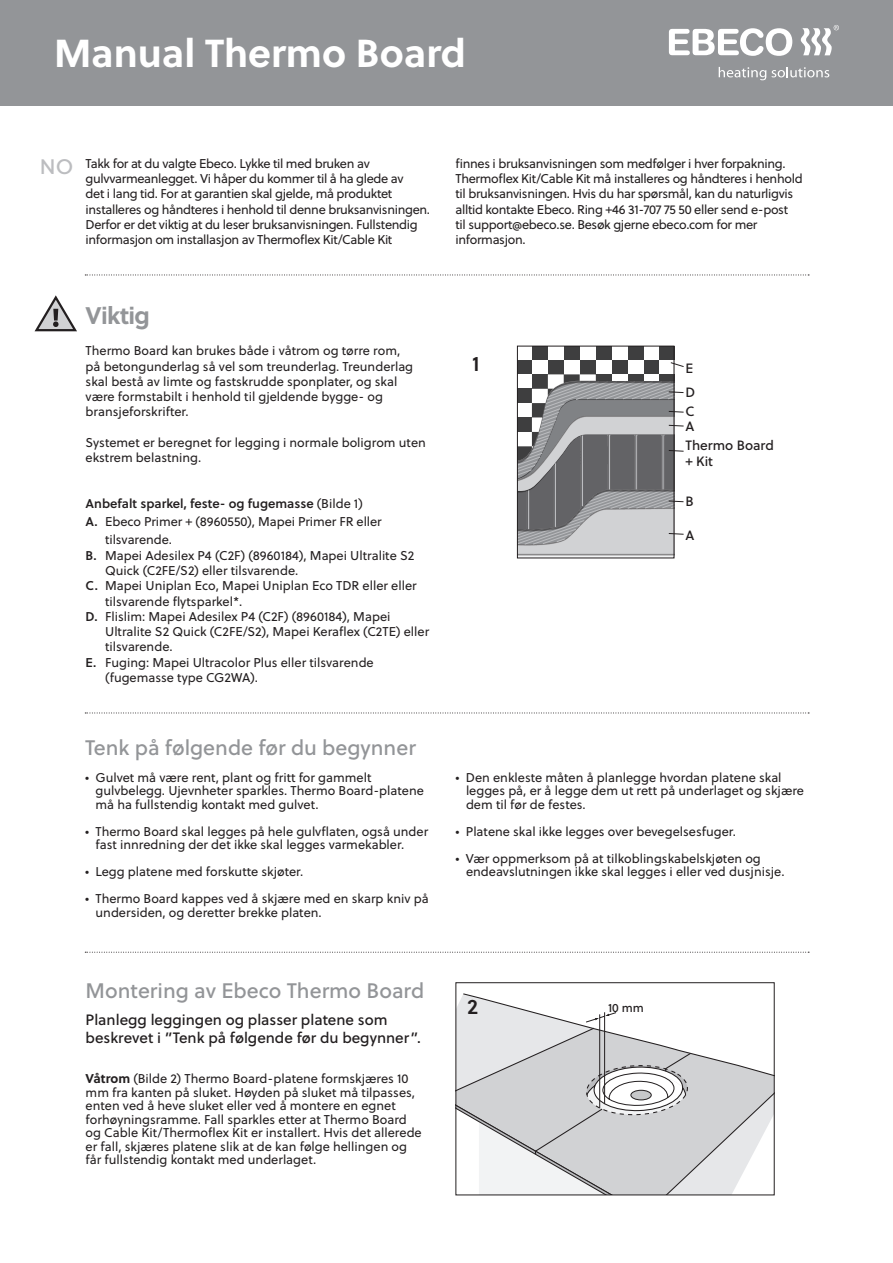
<style>
.page{position:relative;width:893px;height:1263px;background:#fff}
.page>*{position:absolute;margin:0;border:0;box-sizing:border-box;transform-origin:0 0}
.t1{font:700 39px "Soleil";color:#fff}
.t2{font:700 24px "Soleil";letter-spacing:-.025em;color:#939598}
.t3{font:21px "Soleil";color:#939598}
.t4{font:600 21px "Soleil";color:#231f20}
.t5{font:15px/18px "Soleil";color:#231f20}
.t6{font:13.5px/16.2px "Soleil";color:#231f20}
.t7{font:12.75px/13.5px "Soleil";color:#231f20}
.t8{font:12.75px/15.3px "Soleil";letter-spacing:-.025em;color:#231f20}
.t9{font:600 12.75px "Soleil";color:#231f20}
.t10{font:12px "Soleil";color:#231f20}
.s1{font-size:21px;color:#bcbdc0}
.s2{font-weight:400}
.s3{font-weight:600}
.s4{font-weight:700}
</style>
<div class="page">
<div style="left:0;top:0;width:893px;height:105px;background:#939598"></div>
<svg style="left:669px;top:28px;width:123px;height:28px"></svg>
<svg style="left:801px;top:25px;width:38px;height:30px"></svg>
<svg style="left:719px;top:67px;width:110px;height:13px"></svg>
<svg style="left:85px;top:275px;width:724px;height:1px"></svg>
<svg style="left:34px;top:295px;width:43px;height:37px"></svg>
<svg style="left:517px;top:346px;width:167px;height:212px"></svg>
<svg style="left:85px;top:713px;width:724px;height:1px"></svg>
<svg style="left:85px;top:952px;width:724px;height:1px"></svg>
<svg style="left:457px;top:993px;width:316px;height:200px"></svg>
<div style="left:455px;top:982px;width:320px;height:213px;border:1px solid #231f20"></div>
<h1 class="t1" style="left:54px;top:23px;width:414px">Manual Thermo Board</h1>
<p class="t8" style="left:86px;top:155px;width:346px;text-indent:-46px"><span class="s1">NO</span> Takk for at du valgte Ebeco. Lykke til med bruken av gulvvarmeanlegget. Vi håper du kommer til å ha glede av<br>det i lang tid. For at garantien skal gjelde, må produktet installeres og håndteres i henhold til denne bruksanvisningen.<br>Derfor er det viktig at du leser bruksanvisningen. Fullstendig informasjon om installasjon av Thermoflex Kit/Cable Kit</p>
<p class="t8" style="left:455px;top:155px;width:349px">finnes i bruksanvisningen som medfølger i hver forpakning.<br>Thermoflex Kit/Cable Kit må installeres og håndteres i henhold til bruksanvisningen. Hvis du har spørsmål, kan du naturligvis alltid kontakte Ebeco. Ring +46 31-707 75 50 eller send e-post<br>til support@ebeco.se. Besøk gjerne ebeco.com for mer informasjon.</p>
<h2 class="t2" style="left:86px;top:297px;width:66px">Viktig</h2>
<p class="t7" style="left:86px;top:343px;width:329px;line-height:15.3px">Thermo Board kan brukes både i våtrom og tørre rom, på betongunderlag så vel som treunderlag. Treunderlag skal bestå av limte og fastskrudde sponplater, og skal være formstabilt i henhold til gjeldende bygge- og bransjeforskrifter.</p>
<p class="t7" style="left:86px;top:435px;width:342px;line-height:15.3px">Systemet er beregnet for legging i normale boligrom uten ekstrem belastning.</p>
<p class="t9" style="left:86px;top:494px;width:279px">Anbefalt sparkel, feste- og fugemasse <span class="s2">(Bilde 1)</span></p>
<p class="t7" style="left:86px;top:515px;width:298px"><span class="s3">A.</span> Ebeco Primer + (8960550), Mapei Primer FR eller</p>
<p class="t7" style="left:105px;top:533px;width:68px">tilsvarende.</p>
<p class="t7" style="left:86px;top:548px;width:330px"><span class="s3">B.</span> Mapei Adesilex P4 (C2F) (8960184), Mapei Ultralite S2</p>
<p class="t7" style="left:105px;top:563px;width:195px">Quick (C2FE/S2) eller tilsvarende.</p>
<p class="t7" style="left:86px;top:579px;width:333px"><span class="s3">C.</span> Mapei Uniplan Eco, Mapei Uniplan Eco TDR eller eller</p>
<p class="t7" style="left:105px;top:594px;width:139px">tilsvarende flytsparkel*.</p>
<p class="t7" style="left:86px;top:609px;width:306px"><span class="s3">D.</span> Flislim: Mapei Adesilex P4 (C2F) (8960184), Mapei</p>
<p class="t7" style="left:105px;top:625px;width:326px">Ultralite S2 Quick (C2FE/S2), Mapei Keraflex (C2TE) eller</p>
<p class="t7" style="left:105px;top:640px;width:69px">tilsvarende.</p>
<p class="t7" style="left:86px;top:655px;width:290px"><span class="s3">E.</span> Fuging: Mapei Ultracolor Plus eller tilsvarende</p>
<p class="t7" style="left:105px;top:670px;width:154px">(fugemasse type CG2WA).</p>
<h3 class="t3" style="left:85px;top:731px;width:332px">Tenk på følgende før du begynner</h3>
<p class="t7" style="left:96px;top:770px;width:330px;text-indent:-11px">• Gulvet må være rent, plant og fritt for gammelt gulvbelegg. Ujevnheter sparkles. Thermo Board-platene må ha fullstendig kontakt med gulvet.</p>
<p class="t7" style="left:96px;top:824px;width:334px;text-indent:-11px">• Thermo Board skal legges på hele gulvflaten, også under fast innredning der det ikke skal legges varmekabler.</p>
<p class="t7" style="left:85px;top:865px;width:220px">• Legg platene med forskutte skjøter.</p>
<p class="t7" style="left:96px;top:892px;width:335px;text-indent:-11px">• Thermo Board kappes ved å skjære med en skarp kniv på undersiden, og deretter brekke platen.</p>
<h3 class="t3" style="left:86px;top:975px;width:340px">Montering av Ebeco Thermo Board</h3>
<p class="t5" style="left:86px;top:1010px;width:337px">Planlegg leggingen og plasser platene som beskrevet i ”Tenk på følgende før du begynner”.</p>
<p class="t7" style="left:86px;top:1072px;width:338px"><span class="s4">Våtrom</span> (Bilde 2) Thermo Board-platene formskjæres 10 mm fra kanten på sluket. Høyden på sluket må tilpasses, enten ved å heve sluket eller ved å montere en egnet forhøyningsramme. Fall sparkles etter at Thermo Board og Cable Kit/Thermoflex Kit er installert. Hvis det allerede er fall, skjæres platene slik at de kan følge hellingen og får fullstendig kontakt med underlaget.</p>
<h3 class="t4" style="left:472px;top:348px;width:9px">1</h3>
<p class="t6" style="left:685px;top:360px;width:9px">E</p>
<p class="t6" style="left:685px;top:383px;width:11px">D</p>
<p class="t6" style="left:685px;top:403px;width:11px">C</p>
<p class="t6" style="left:685px;top:418px;width:10px">A</p>
<p class="t6" style="left:685px;top:437px;width:90px">Thermo Board + Kit</p>
<p class="t6" style="left:685px;top:493px;width:10px">B</p>
<p class="t6" style="left:685px;top:526px;width:10px">A</p>
<p class="t7" style="left:466px;top:770px;width:340px;text-indent:-11px">• Den enkleste måten å planlegge hvordan platene skal legges på, er å legge dem ut rett på underlaget og skjære dem til før de festes.</p>
<p class="t7" style="left:455px;top:824px;width:282px">• Platene skal ikke legges over bevegelsesfuger.</p>
<p class="t7" style="left:466px;top:851px;width:320px;text-indent:-11px">• Vær oppmerksom på at tilkoblingskabelskjøten og endeavslutningen ikke skal legges i eller ved dusjnisje.</p>
<h3 class="t4" style="left:467px;top:990px;width:12px">2</h3>
<p class="t10" style="left:608px;top:999px;width:37px">10 mm</p>
</div>
